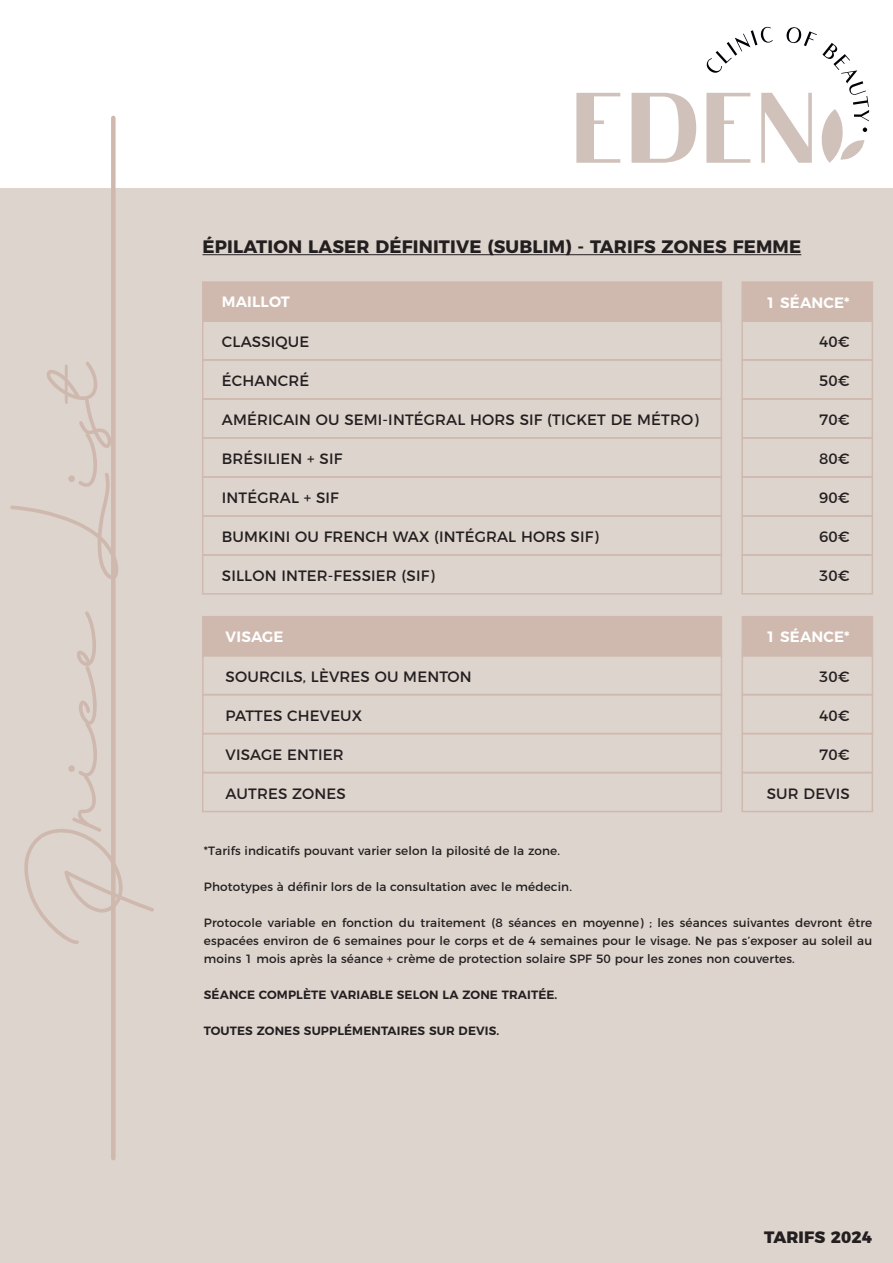
<style>
.page{position:relative;width:893px;height:1263px;background:#ddd4cd}
.page>*{position:absolute;margin:0;border:0;box-sizing:border-box;transform-origin:0 0}
.t1{font:100.5px "Monalisa";color:#cfb9af}
.t2{font:700 18px "Montserrat";letter-spacing:.01em;color:#231f20}
.t3{font:800 16.5px "Montserrat";letter-spacing:.01em;color:#231f20}
.t4{font:15px "Montserrat";letter-spacing:.01em;color:#231f20}
.t5{font:600 15px "Montserrat";letter-spacing:.01em;color:#fff}
.t6{font:12px/18px "Montserrat";letter-spacing:.01em;color:#231f20;text-align:justify}
.t7{font:600 12px "Montserrat";letter-spacing:.01em;color:#231f20}
</style>
<div class="page">
<div style="left:0;top:0;width:893px;height:187px;background:#fff"></div>
<svg style="left:632px;top:93px;width:64px;height:70px"></svg>
<svg style="left:576px;top:93px;width:44px;height:70px"></svg>
<svg style="left:706px;top:27px;width:163px;height:136px"></svg>
<div style="left:111px;top:118px;width:5px;height:1040px;background:#cfb9af"></div>
<div style="left:202px;top:320px;width:520px;height:41px;border:2px solid #d0b9af"></div>
<div style="left:202px;top:359px;width:520px;height:41px;border:2px solid #d0b9af"></div>
<div style="left:741px;top:320px;width:132px;height:41px;border:2px solid #d0b9af"></div>
<div style="left:741px;top:359px;width:132px;height:41px;border:2px solid #d0b9af"></div>
<div style="left:202px;top:398px;width:520px;height:41px;border:2px solid #d0b9af"></div>
<div style="left:202px;top:437px;width:520px;height:41px;border:2px solid #d0b9af"></div>
<div style="left:741px;top:398px;width:132px;height:41px;border:2px solid #d0b9af"></div>
<div style="left:741px;top:437px;width:132px;height:41px;border:2px solid #d0b9af"></div>
<div style="left:202px;top:281px;width:520px;height:41px;background:#cfb9af"></div>
<div style="left:741px;top:281px;width:132px;height:41px;background:#cfb9af"></div>
<div style="left:202px;top:476px;width:520px;height:41px;border:2px solid #d0b9af"></div>
<div style="left:741px;top:476px;width:132px;height:41px;border:2px solid #d0b9af"></div>
<div style="left:202px;top:515px;width:520px;height:41px;border:2px solid #d0b9af"></div>
<div style="left:741px;top:515px;width:132px;height:41px;border:2px solid #d0b9af"></div>
<div style="left:202px;top:554px;width:520px;height:41px;border:2px solid #d0b9af"></div>
<div style="left:741px;top:554px;width:132px;height:41px;border:2px solid #d0b9af"></div>
<div style="left:202px;top:655px;width:520px;height:40px;border:2px solid #d0b9af"></div>
<div style="left:202px;top:694px;width:520px;height:40px;border:2px solid #d0b9af"></div>
<div style="left:741px;top:655px;width:132px;height:40px;border:2px solid #d0b9af"></div>
<div style="left:741px;top:694px;width:132px;height:40px;border:2px solid #d0b9af"></div>
<div style="left:202px;top:733px;width:520px;height:40px;border:2px solid #d0b9af"></div>
<div style="left:202px;top:772px;width:520px;height:40px;border:2px solid #d0b9af"></div>
<div style="left:741px;top:733px;width:132px;height:40px;border:2px solid #d0b9af"></div>
<div style="left:741px;top:772px;width:132px;height:40px;border:2px solid #d0b9af"></div>
<div style="left:202px;top:616px;width:520px;height:40px;background:#cfb9af"></div>
<div style="left:741px;top:616px;width:132px;height:40px;background:#cfb9af"></div>
<hr style="left:202px;top:254px;width:599px;height:1px;background:#231f20">
<h1 class="t1" style="left:4px;top:944px;width:589px;rotate:-90deg">Price List</h1>
<h2 class="t2" style="left:202px;top:232px;width:600px">ÉPILATION LASER DÉFINITIVE (SUBLIM) - TARIFS ZONES FEMME</h2>
<p class="t5" style="left:222px;top:290px;width:70px">MAILLOT</p>
<p class="t5" style="left:766px;top:290px;width:85px">1 SÉANCE*</p>
<p class="t4" style="left:222px;top:329px;width:89px">CLASSIQUE</p>
<p class="t4" style="left:222px;top:368px;width:89px">ÉCHANCRÉ</p>
<p class="t4" style="left:222px;top:407px;width:478px">AMÉRICAIN OU SEMI-INTÉGRAL HORS SIF (TICKET DE MÉTRO)</p>
<p class="t4" style="left:222px;top:446px;width:122px">BRÉSILIEN + SIF</p>
<p class="t4" style="left:222px;top:485px;width:119px">INTÉGRAL + SIF</p>
<p class="t4" style="left:222px;top:524px;width:378px">BUMKINI OU FRENCH WAX (INTÉGRAL HORS SIF)</p>
<p class="t4" style="left:222px;top:563px;width:214px">SILLON INTER-FESSIER (SIF)</p>
<p class="t4" style="left:819px;top:329px;width:32px">40€</p>
<p class="t4" style="left:819px;top:368px;width:32px">50€</p>
<p class="t4" style="left:819px;top:407px;width:32px">70€</p>
<p class="t4" style="left:819px;top:446px;width:32px">80€</p>
<p class="t4" style="left:819px;top:485px;width:32px">90€</p>
<p class="t4" style="left:819px;top:524px;width:32px">60€</p>
<p class="t4" style="left:819px;top:563px;width:32px">30€</p>
<p class="t5" style="left:226px;top:624px;width:59px">VISAGE</p>
<p class="t5" style="left:766px;top:624px;width:85px">1 SÉANCE*</p>
<p class="t4" style="left:226px;top:665px;width:248px">SOURCILS, LÈVRES OU MENTON</p>
<p class="t4" style="left:226px;top:704px;width:138px">PATTES CHEVEUX</p>
<p class="t4" style="left:226px;top:743px;width:119px">VISAGE ENTIER</p>
<p class="t4" style="left:226px;top:782px;width:122px">AUTRES ZONES</p>
<p class="t4" style="left:819px;top:665px;width:32px">30€</p>
<p class="t4" style="left:819px;top:704px;width:32px">40€</p>
<p class="t4" style="left:819px;top:743px;width:32px">70€</p>
<p class="t4" style="left:767px;top:782px;width:85px">SUR DEVIS</p>
<p class="t6" style="left:204px;top:840px;width:358px">*Tarifs indicatifs pouvant varier selon la pilosité de la zone.</p>
<p class="t6" style="left:204px;top:876px;width:370px">Phototypes à définir lors de la consultation avec le médecin.</p>
<p class="t6" style="left:204px;top:912px;width:670px">Protocole variable en fonction du traitement (8 séances en moyenne) ; les séances suivantes devront être espacées environ de 6 semaines pour le corps et de 4 semaines pour le visage. Ne pas s’exposer au soleil au moins 1 mois après la séance + crème de protection solaire SPF 50 pour les zones non couvertes.</p>
<p class="t7" style="left:204px;top:985px;width:355px">SÉANCE COMPLÈTE VARIABLE SELON LA ZONE TRAITÉE.</p>
<p class="t7" style="left:204px;top:1021px;width:297px">TOUTES ZONES SUPPLÉMENTAIRES SUR DEVIS.</p>
<h3 class="t3" style="left:764px;top:1223px;width:109px">TARIFS 2024</h3>
</div>
